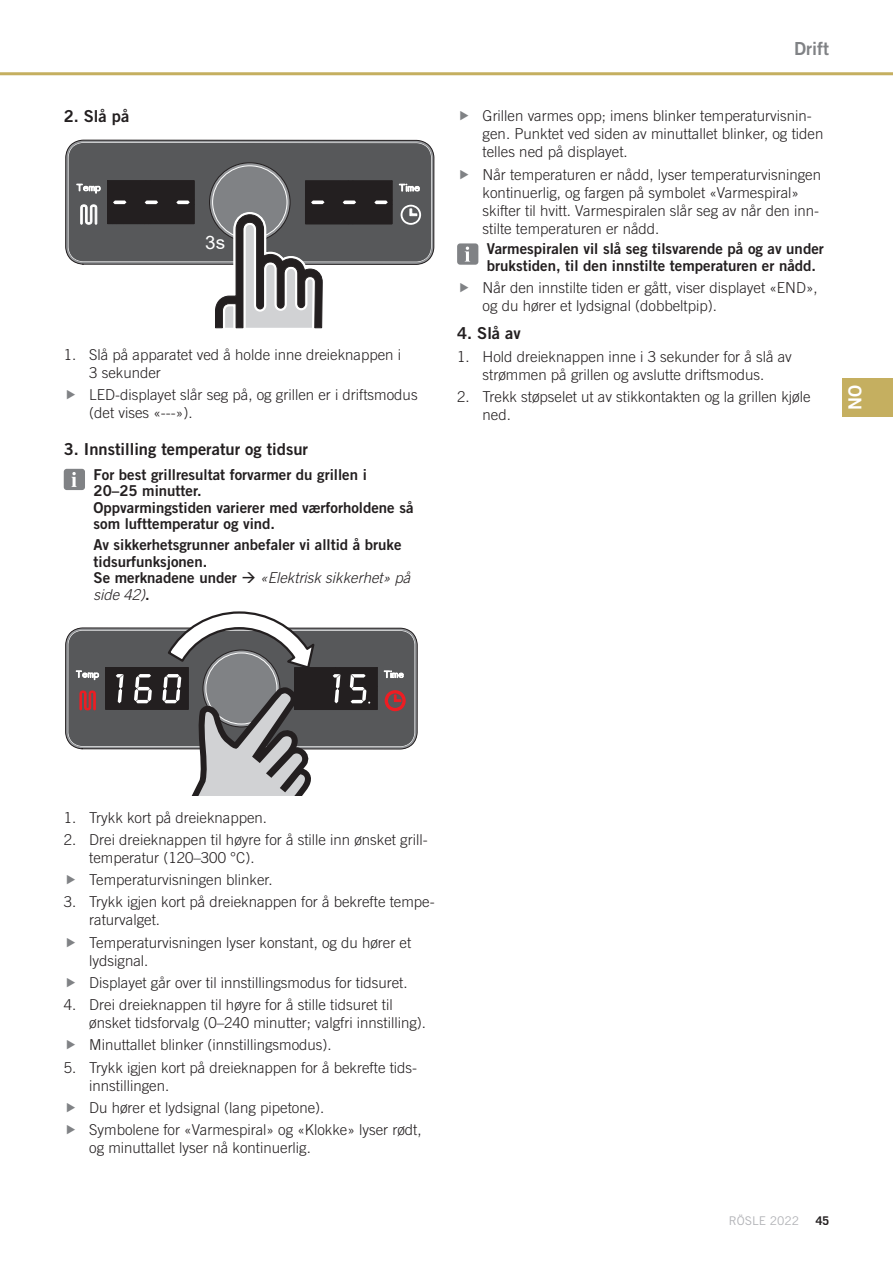
<style>
.page{position:relative;width:893px;height:1263px;background:#fff}
.page>*{position:absolute;margin:0;border:0;box-sizing:border-box;transform-origin:0 0}
.t1{font:18.45px "Arial";color:#fff}
.t2{font:18px "Trade Gothic LT Pro Bd 2";color:#808285}
.t3{font:18px "Trade Gothic LT Pro Bd 2";color:#fff}
.t4{font:16.5px "Trade Gothic LT Pro Bd 2";color:#231f20}
.t5{font:300 15px/18px "Trade Gothic LT Pro";color:#231f20}
.t6{font:15px/16.5px "Trade Gothic LT Pro Bd 2";color:#231f20}
.t7{font:italic 300 15px/16.5px "Trade Gothic LT Pro";color:#231f20}
.t8{font:12px "Trade Gothic LT Pro";color:#b2b3b7}
.t9{font:700 12px "Trade Gothic LT Pro";color:#231f20}
.s1{font-family:"Trade Gothic LT Pro Bd 2";font-weight:400;font-style:normal}
</style>
<div class="page">
<hr style="left:0;top:72px;width:893px;height:3px;background:#c5af60">
<div style="left:842px;top:378px;width:51px;height:39px;background:#c5af60"></div>
<svg style="left:68px;top:139px;width:364px;height:190px"></svg>
<div style="left:64px;top:469px;width:21px;height:21px;background:#808285;border-radius:3px"></div>
<svg style="left:71px;top:472px;width:6px;height:15px"></svg>
<svg style="left:65px;top:611px;width:353px;height:185px"></svg>
<div style="left:457px;top:243px;width:21px;height:22px;background:#808285;border-radius:3px"></div>
<svg style="left:465px;top:247px;width:5px;height:15px"></svg>
<p class="t4" style="left:64px;top:106px;width:67px">2. Slå på</p>
<p class="t1" style="left:205px;top:230px;width:21px">3s</p>
<p class="t5" style="left:89px;top:345px;width:313px;text-indent:-26px">1. Slå på apparatet ved å holde inne dreieknappen i<br>3 sekunder</p>
<p class="t5" style="left:89px;top:385px;width:330px">LED-displayet slår seg på, og grillen er i driftsmodus (det vises «---»).</p>
<p class="t4" style="left:64px;top:439px;width:246px">3. Innstilling temperatur og tidsur</p>
<p class="t6" style="left:94px;top:466px;width:321px">For best grillresultat forvarmer du grillen i 20–25 minutter.<br>Oppvarmingstiden varierer med værforholdene så som lufttemperatur og vind.</p>
<p class="t6" style="left:94px;top:536px;width:310px">Av sikkerhetsgrunner anbefaler vi alltid å bruke tidsurfunksjonen.</p>
<p class="t7" style="left:94px;top:570px;width:318px"><span class="s1">Se merknadene under</span> → «Elektrisk sikkerhet» på side 42)<span class="s1">.</span></p>
<p class="t2" style="left:794px;top:38px;width:36px">Drift</p>
<p class="t5" style="left:483px;top:107px;width:342px">Grillen varmes opp; imens blinker temperaturvisnin&shy;gen. Punktet ved siden av minuttallet blinker, og tiden telles ned på displayet.</p>
<p class="t5" style="left:483px;top:165px;width:340px">Når temperaturen er nådd, lyser temperaturvisningen kontinuerlig, og fargen på symbolet «Varmespiral» skifter til hvitt. Varmespiralen slår seg av når den inn&shy;stilte temperaturen er nådd.</p>
<p class="t6" style="left:487px;top:240px;width:338px">Varmespiralen vil slå seg tilsvarende på og av under brukstiden, til den innstilte temperaturen er nådd.</p>
<p class="t5" style="left:483px;top:279px;width:337px">Når den innstilte tiden er gått, viser displayet «END», og du hører et lydsignal (dobbeltpip).</p>
<p class="t4" style="left:457px;top:323px;width:65px">4. Slå av</p>
<p class="t5" style="left:457px;top:347px;width:336px;text-align:center">1. Hold dreieknappen inne i 3 sekunder for å slå av strømmen på grillen og avslutte driftsmodus.</p>
<p class="t5" style="left:483px;top:387px;width:329px;text-indent:-26px">2. Trekk støpselet ut av stikkontakten og la grillen kjøle ned.</p>
<p class="t3" style="left:844px;top:410px;width:27px;rotate:-90deg">NO</p>
<p class="t5" style="left:64px;top:808px;width:205px">1. Trykk kort på dreieknappen.</p>
<p class="t5" style="left:89px;top:830px;width:340px;text-indent:-26px">2. Drei dreieknappen til høyre for å stille inn ønsket grill&shy;temperatur (120–300 °C).</p>
<p class="t5" style="left:89px;top:870px;width:185px">Temperaturvisningen blinker.</p>
<p class="t5" style="left:89px;top:893px;width:347px;text-indent:-26px">3. Trykk igjen kort på dreieknappen for å bekrefte tempe&shy;raturvalget.</p>
<p class="t5" style="left:89px;top:933px;width:323px">Temperaturvisningen lyser konstant, og du hører et lydsignal.</p>
<p class="t5" style="left:89px;top:973px;width:320px">Displayet går over til innstillingsmodus for tidsuret.</p>
<p class="t5" style="left:89px;top:995px;width:338px;text-indent:-26px">4. Drei dreieknappen til høyre for å stille tidsuret til ønsket tidsforvalg (0–240 minutter; valgfri innstilling).</p>
<p class="t5" style="left:89px;top:1036px;width:244px">Minuttallet blinker (innstillingsmodus).</p>
<p class="t5" style="left:89px;top:1058px;width:329px;text-indent:-26px">5. Trykk igjen kort på dreieknappen for å bekrefte tids&shy;innstillingen.</p>
<p class="t5" style="left:89px;top:1096px;width:334px;line-height:22.2px">Du hører et lydsignal (lang pipetone).<br>Symbolene for «Varmespiral» og «Klokke» lyser rødt,</p>
<p class="t5" style="left:89px;top:1138px;width:223px">og minuttallet lyser nå kontinuerlig.</p>
<p class="t8" style="left:729px;top:1213px;width:72px">RÖSLE 2022</p>
<p class="t9" style="left:816px;top:1213px;width:15px">45</p>
</div>
